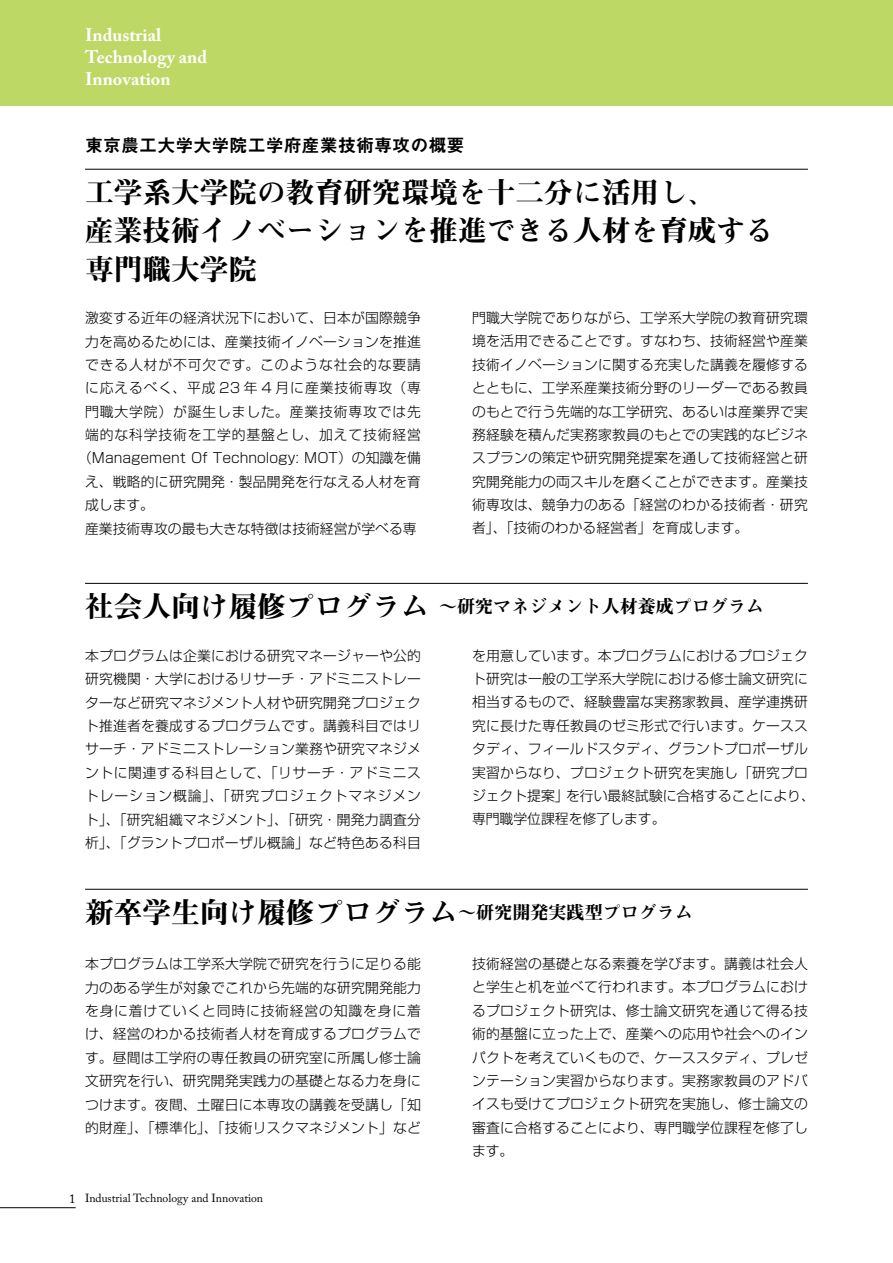
<style>
.page{position:relative;width:893px;height:1263px;background:#fff}
.page>*{position:absolute;margin:0;border:0;box-sizing:border-box;transform-origin:0 0}
.t1{font:28.65px/38.2px "Midashi Min Pro MA31";color:#000}
.t2{font:700 18px/22.4px "Adobe Caslon Pro";color:#fff}
.t3{font:18px "Midashi Min Pro MA31";color:#000}
.t4{font:18px "Midashi Go Pro MB31";color:#000}
.t5{font:300 13.8px/23.4px "Shin Go Pro";letter-spacing:.015em;color:#000;text-align:justify}
.t6{font:300 13.8px "Shin Go Pro";letter-spacing:.06em;color:#000}
.t7{font:300 13.8px "Shin Go Pro";letter-spacing:.065em;color:#000}
.t8{font:11.7px "Adobe Caslon Pro";color:#000}
.s1{font-size:28.65px}
.s2{font-size:18px}
.s3{font-size:12.75px}
</style>
<div class="page">
<div style="left:0;top:0;width:893px;height:105px;background:#bdd864"></div>
<hr style="left:85px;top:169px;width:723px;height:1px;background:#000">
<hr style="left:85px;top:583px;width:723px;height:1px;background:#000">
<hr style="left:85px;top:889px;width:723px;height:1px;background:#000">
<hr style="left:0;top:1207px;width:76px;height:1px;background:#000">
<h2 class="t2" style="left:85px;top:23px;width:124px">Industrial<br>Technology and<br>Innovation</h2>
<h2 class="t4" style="left:85px;top:131px;width:381px">東京農工大学大学院工学府産業技術専攻の概要</h2>
<h1 class="t1" style="left:85px;top:170px;width:690px">工学系大学院の教育研究環境を十二分に活用し、<br>産業技術イノベーションを推進できる人材を育成する専門職大学院</h1>
<p class="t5" style="left:85px;top:304px;width:337px">激変する近年の経済状況下において、日本が国際競争</p>
<p class="t5" style="left:85px;top:328px;width:337px">力を高めるためには、産業技術イノベーションを推進</p>
<p class="t6" style="left:85px;top:353px;width:337px">できる人材が不可欠です。このような社会的な要請</p>
<p class="t7" style="left:85px;top:377px;width:337px">に応えるべく、平成 23 年 4 月に産業技術専攻（専</p>
<p class="t6" style="left:85px;top:400px;width:337px">門職大学院）が誕生しました。産業技術専攻では先</p>
<p class="t6" style="left:85px;top:423px;width:337px">端的な科学技術を工学的基盤とし、加えて技術経営</p>
<p class="t5" style="left:78px;top:445px;width:344px">（Management Of Technology: MOT）の知識を備</p>
<p class="t5" style="left:85px;top:468px;width:338px">え、戦略的に研究開発・製品開発を行なえる人材を育</p>
<p class="t5" style="left:85px;top:492px;width:71px">成します。</p>
<p class="t5" style="left:85px;top:515px;width:333px">産業技術専攻の最も大きな特徴は技術経営が学べる専</p>
<p class="t5" style="left:472px;top:304px;width:338px">門職大学院でありながら、工学系大学院の教育研究環境を活用できることです。すなわち、技術経営や産業技術イノベーションに関する充実した講義を履修するとともに、工学系産業技術分野のリーダーである教員のもとで行う先端的な工学研究、あるいは産業界で実務経験を積んだ実務家教員のもとでの実践的なビジネスプランの策定や研究開発提案を通して技術経営と研究開発能力の両スキルを磨くことができます。産業技術専攻は、競争力のある「経営のわかる技術者・研究者」、「技術のわかる経営者」を育成します。</p>
<h2 class="t3" style="left:85px;top:592px;width:681px"><span class="s1">社会人向け履修プログラム</span> ～研究マネジメント人材養成プログラム</h2>
<p class="t5" style="left:85px;top:642px;width:338px">本プログラムは企業における研究マネージャーや公的研究機関・大学におけるリサーチ・アドミニストレーターなど研究マネジメント人材や研究開発プロジェクト推進者を養成するプログラムです。講義科目ではリサーチ・アドミニストレーション業務や研究マネジメントに関連する科目として、「リサーチ・アドミニストレーション概論」、「研究プロジェクトマネジメント」、「研究組織マネジメント」、「研究・開発力調査分析」、「グラントプロポーザル概論」など特色ある科目</p>
<p class="t5" style="left:472px;top:642px;width:344px;text-align:left">を用意しています。本プログラムにおけるプロジェクト研究は一般の工学系大学院における修士論文研究に相当するもので、経験豊富な実務家教員、産学連携研究に長けた専任教員のゼミ形式で行います。ケーススタディ、フィールドスタディ、グラントプロポーザル実習からなり、プロジェクト研究を実施し「研究プロジェクト提案」を行い最終試験に合格することにより、専門職学位課程を修了します。</p>
<h1 class="t1" style="left:85px;top:890px;width:610px">新卒学生向け履修プログラム<span class="s2">～研究開発実践型プログラム</span></h1>
<p class="t5" style="left:85px;top:950px;width:338px">本プログラムは工学系大学院で研究を行うに足りる能力のある学生が対象でこれから先端的な研究開発能力を身に着けていくと同時に技術経営の知識を身に着け、経営のわかる技術者人材を育成するプログラムです。昼間は工学府の専任教員の研究室に所属し修士論文研究を行い、研究開発実践力の基礎となる力を身につけます。夜間、土曜日に本専攻の講義を受講し「知的財産」、「標準化」、「技術リスクマネジメント」など</p>
<p class="t8" style="left:69px;top:1191px;width:195px"><span class="s3">1</span> Industrial Technology and Innovation</p>
<p class="t5" style="left:472px;top:950px;width:338px">技術経営の基礎となる素養を学びます。講義は社会人と学生と机を並べて行われます。本プログラムにおけるプロジェクト研究は、修士論文研究を通じて得る技術的基盤に立った上で、産業への応用や社会へのインパクトを考えていくもので、ケーススタディ、プレゼンテーション実習からなります。実務家教員のアドバイスも受けてプロジェクト研究を実施し、修士論文の審査に合格することにより、専門職学位課程を修了します。</p>
</div>
